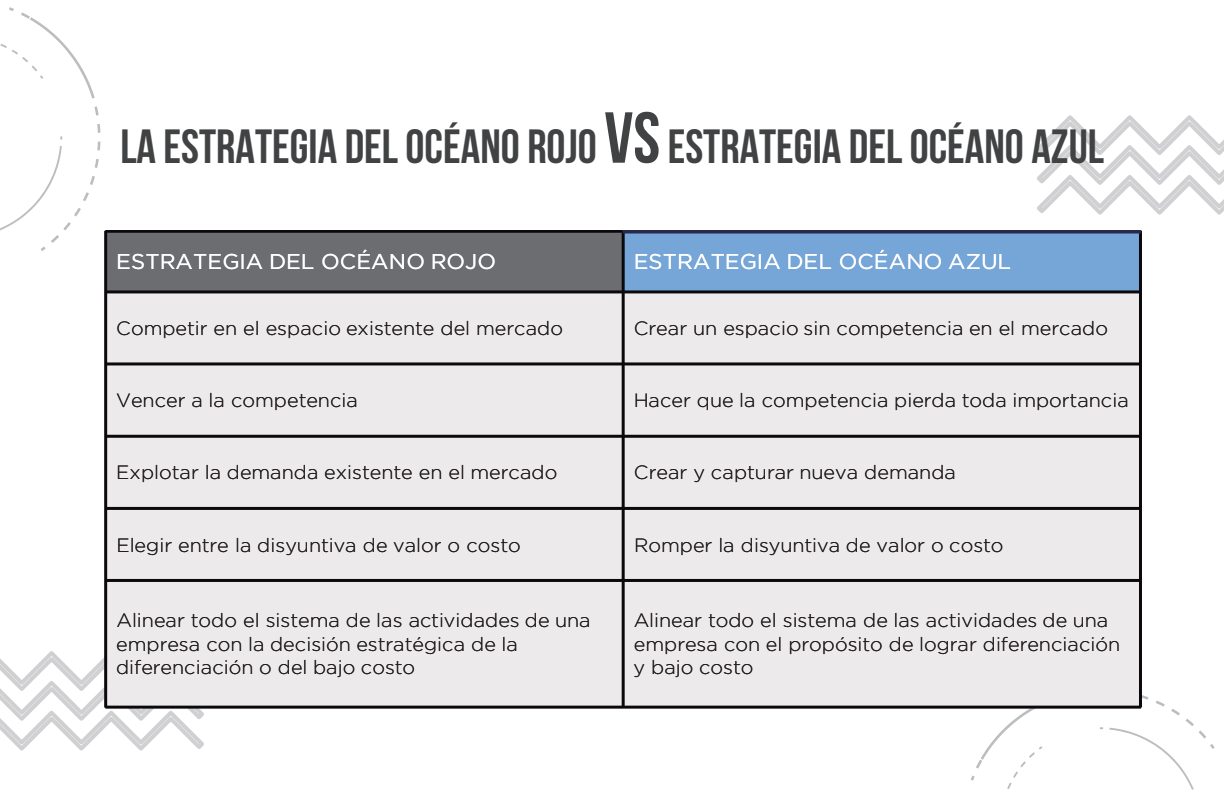
<style>
.page{position:relative;width:1224px;height:792px;background:#fff}
.page>*{position:absolute;margin:0;border:0;box-sizing:border-box;transform-origin:0 0}
.t1{font:700 48px "Bebas Neue";color:#414243}
.t2{font:21.4px "Gotham";letter-spacing:.005em;color:#fff}
.t3{font:300 19.2px/23.6px "Gotham";color:#231f20}
.s1{font-size:72px}
</style>
<div class="page">
<svg style="left:0;top:651px;width:204px;height:100px"></svg>
<svg style="left:971px;top:708px;width:91px;height:81px"></svg>
<svg style="left:1087px;top:695px;width:128px;height:95px"></svg>
<svg style="left:94px;top:106px;width:5px;height:10px"></svg>
<svg style="left:0;top:7px;width:95px;height:92px"></svg>
<svg style="left:0;top:124px;width:100px;height:127px"></svg>
<div style="left:106px;top:231px;width:517px;height:61px;background:#6c6d70"></div>
<div style="left:623px;top:231px;width:517px;height:61px;background:#76a5d7"></div>
<div style="left:106px;top:292px;width:517px;height:72px;background:#eceaea"></div>
<div style="left:623px;top:292px;width:517px;height:72px;background:#eceaea"></div>
<div style="left:106px;top:364px;width:517px;height:72px;background:#eceaea"></div>
<div style="left:623px;top:364px;width:517px;height:72px;background:#eceaea"></div>
<div style="left:106px;top:436px;width:517px;height:72px;background:#eceaea"></div>
<div style="left:623px;top:436px;width:517px;height:72px;background:#eceaea"></div>
<div style="left:106px;top:508px;width:517px;height:72px;background:#eceaea"></div>
<div style="left:623px;top:508px;width:517px;height:72px;background:#eceaea"></div>
<div style="left:106px;top:580px;width:517px;height:127px;background:#eceaea"></div>
<div style="left:623px;top:580px;width:517px;height:127px;background:#eceaea"></div>
<hr style="left:622px;top:231px;width:3px;height:477px;background:#0c090d">
<hr style="left:105px;top:290px;width:1036px;height:3px;background:#0c090d">
<hr style="left:105px;top:362px;width:1036px;height:3px;background:#0c090d">
<hr style="left:105px;top:435px;width:1036px;height:3px;background:#0c090d">
<hr style="left:105px;top:507px;width:1036px;height:3px;background:#0c090d">
<hr style="left:105px;top:579px;width:1036px;height:3px;background:#0c090d">
<hr style="left:104px;top:231px;width:3px;height:477px;background:#0c090d">
<hr style="left:1139px;top:231px;width:3px;height:477px;background:#0c090d">
<hr style="left:105px;top:230px;width:518px;height:3px;background:#0c090d">
<svg style="left:623px;top:230px;width:518px;height:4px;fill:#27294d"></svg>
<hr style="left:105px;top:706px;width:1036px;height:2px;background:#0c090d">
<svg style="left:1037px;top:115px;width:187px;height:100px"></svg>
<h1 class="t1" style="left:120px;top:120px;width:985px">LA ESTRATEGIA DEL OCÉANO ROJO <span class="s1">Vs</span> ESTRATEGIA DEL OCÉANO AZUL</h1>
<p class="t2" style="left:116px;top:250px;width:381px">ESTRATEGIA DEL OCÉANO ROJO</p>
<p class="t2" style="left:634px;top:250px;width:379px">ESTRATEGIA DEL OCÉANO AZUL</p>
<p class="t3" style="left:116px;top:316px;width:448px">Competir en el espacio existente del mercado</p>
<p class="t3" style="left:634px;top:316px;width:476px">Crear un espacio sin competencia en el mercado</p>
<p class="t3" style="left:116px;top:388px;width:243px">Vencer a la competencia</p>
<p class="t3" style="left:634px;top:388px;width:497px">Hacer que la competencia pierda toda importancia</p>
<p class="t3" style="left:116px;top:461px;width:443px">Explotar la demanda existente en el mercado</p>
<p class="t3" style="left:634px;top:461px;width:323px">Crear y capturar nueva demanda</p>
<p class="t3" style="left:117px;top:533px;width:406px">Elegir entre la disyuntiva de valor o costo</p>
<p class="t3" style="left:634px;top:533px;width:371px">Romper la disyuntiva de valor o costo</p>
<p class="t3" style="left:116px;top:608px;width:476px">Alinear todo el sistema de las actividades de una empresa con la decisión estratégica de la diferenciación o del bajo costo</p>
<p class="t3" style="left:634px;top:608px;width:488px">Alinear todo el sistema de las actividades de una empresa con el propósito de lograr diferenciación y bajo costo</p>
</div>
